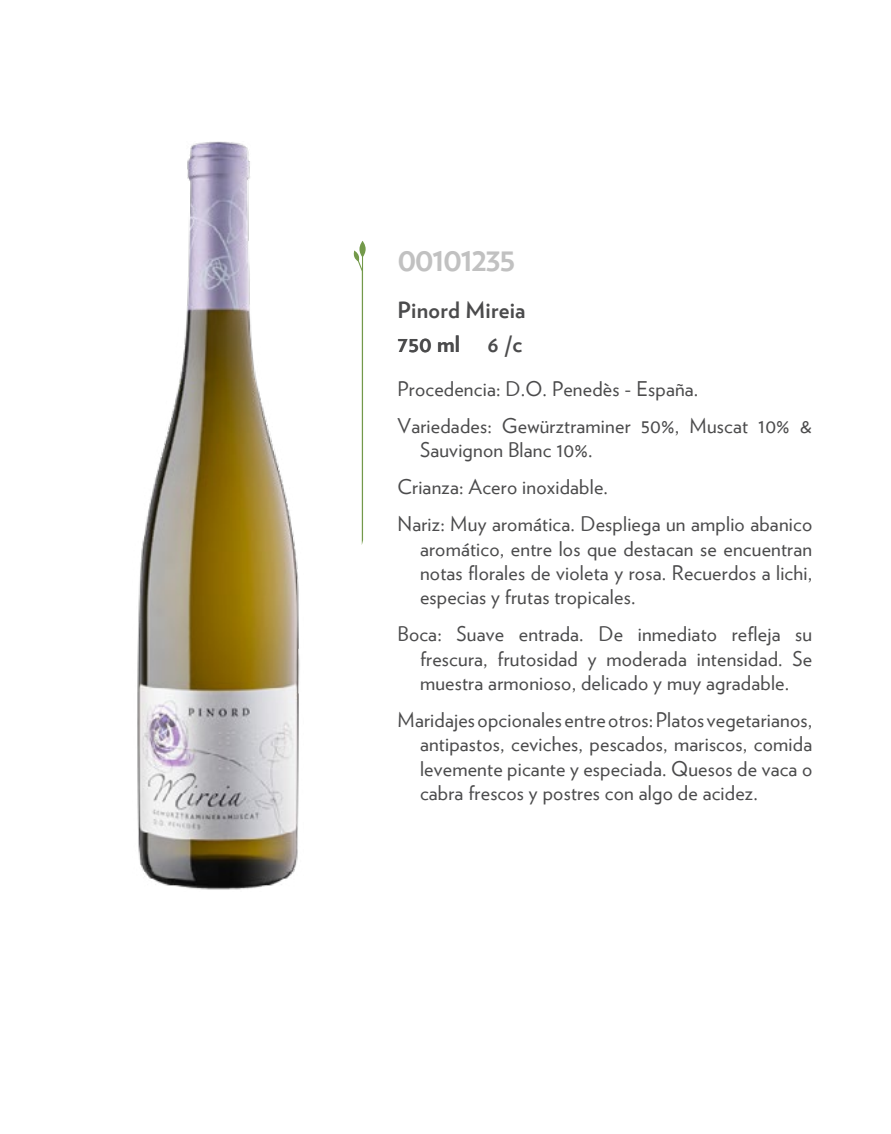
<style>
.page{position:relative;width:891px;height:1134px;background:#fff}
.page>*{position:absolute;margin:0;border:0;box-sizing:border-box;transform-origin:0 0}
.t1{font:700 33.75px "Verlag";letter-spacing:-.05em;color:#c1c1c1}
.t2{font:700 22.5px "Verlag";letter-spacing:.01em;color:#4b4b4c}
.t3{font:20.25px/24.3px "Verlag";letter-spacing:.01em;color:#4b4b4c;text-align:justify}
</style>
<div class="page">
<img style="left:137px;top:142px;width:163px;height:748px">
<svg style="left:353px;top:241px;width:13px;height:304px"></svg>
<h1 class="t1" style="left:398px;top:232px;width:119px">00101235</h1>
<p class="t2" style="left:398px;top:292px;width:130px">Pinord Mireia</p>
<p class="t2" style="left:398px;top:326px;width:64px">750 ml</p>
<p class="t2" style="left:488px;top:326px;width:36px">6 /c</p>
<p class="t3" style="left:398px;top:369px;width:416px;line-height:37.1px">Procedencia: D.O. Penedès - España.<br>Variedades: Gewürztraminer 50%, Muscat 10% &amp;</p>
<p class="t3" style="left:398px;top:430px;width:416px;line-height:37.1px;text-align:left;text-indent:22px">Sauvignon Blanc 10%.<br>Crianza: Acero inoxidable.<br>Nariz: Muy aromática. Despliega un amplio abanico</p>
<p class="t3" style="left:420px;top:535px;width:394px">aromático, entre los que destacan se encuentran notas florales de violeta y rosa. Recuerdos a lichi, especias y frutas tropicales.</p>
<p class="t3" style="left:420px;top:621px;width:394px;text-indent:-22px">Boca: Suave entrada. De inmediato refleja su frescura, frutosidad y moderada intensidad. Se muestra armonioso, delicado y muy agradable.</p>
<p class="t3" style="left:420px;top:707px;width:394px;text-indent:-22px">Maridajes opcionales entre otros: Platos vegetarianos, antipastos, ceviches, pescados, mariscos, comida levemente picante y especiada. Quesos de vaca o cabra frescos y postres con algo de acidez.</p>
</div>
